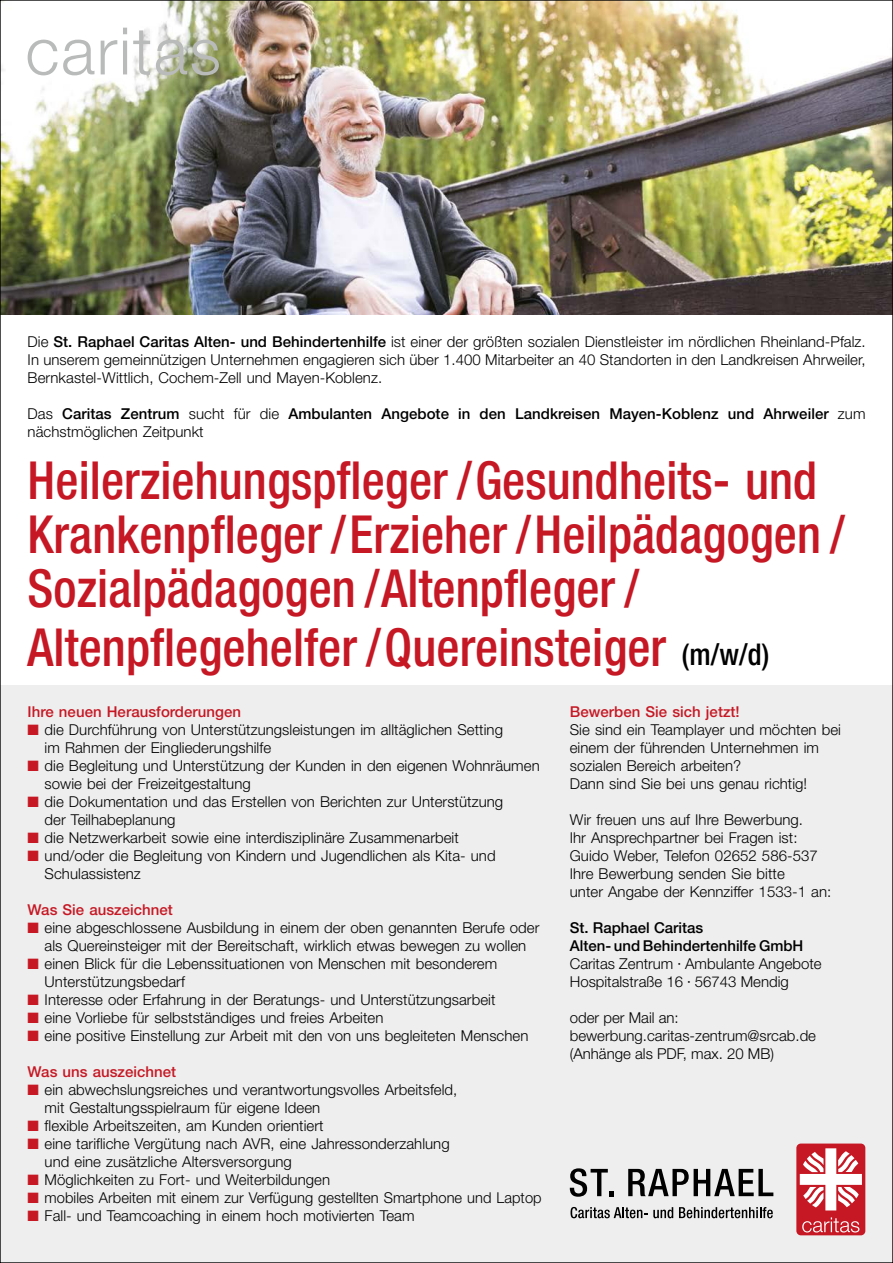
<style>
.page{position:relative;width:893px;height:1263px;background:#fff}
.page>*{position:absolute;margin:0;border:0;box-sizing:border-box;transform-origin:0 0}
.t1{font:500 condensed 52.5px/55.5px "Helvetica Neue LT Std";color:#c61824;scale:.95 1}
.t2{font:300 15px/18px "Helvetica Neue LT Std";letter-spacing:.005em;color:#000}
.t3{font:500 15px/18px "Helvetica Neue LT Std";letter-spacing:.005em;color:#000}
.t4{font:500 15px "Helvetica Neue LT Std";letter-spacing:.005em;color:#c61824}
.s1{font-weight:500}
.s2{font-weight:300}
.s3{font-size:30px;color:#000}
.s4{font-family:"Myriad Pro";font-weight:400}
.s5{color:#c61824}
</style>
<div class="page">
<img style="left:2px;top:2px;width:889px;height:313px">
<div style="left:0;top:685px;width:893px;height:577px;background:#eee"></div>
<svg style="left:570px;top:1168px;width:43px;height:29px"></svg>
<svg style="left:628px;top:1169px;width:145px;height:27px"></svg>
<svg style="left:570px;top:1207px;width:103px;height:11px"></svg>
<svg style="left:679px;top:1207px;width:94px;height:11px"></svg>
<div style="left:796px;top:1143px;width:69px;height:92px;background:#c61824;border-radius:4px"></div>
<svg style="left:802px;top:1217px;width:57px;height:15px"></svg>
<svg style="left:800px;top:1148px;width:62px;height:62px"></svg>
<svg style="left:28px;top:40px;width:66px;height:35px"></svg>
<svg style="left:101px;top:40px;width:16px;height:34px"></svg>
<hr style="left:123px;top:41px;width:4px;height:33px;background:#b9baba">
<svg style="left:123px;top:28px;width:4px;height:6px"></svg>
<svg style="left:133px;top:30px;width:17px;height:45px"></svg>
<svg style="left:156px;top:40px;width:63px;height:35px;background:#b7bba7"></svg>
<p class="t2" style="left:28px;top:332px;width:840px;text-align:justify">Die <span class="s1">St. Raphael Caritas Alten- und Behindertenhilfe</span> ist einer der größten sozialen Dienstleister im nördlichen Rheinland-Pfalz.<br>In unserem gemeinnützigen Unternehmen engagieren sich über 1.400 Mitarbeiter an 40 Standorten in den Landkreisen Ahrweiler, Bernkastel-Wittlich, Cochem-Zell und Mayen-Koblenz.</p>
<p class="t3" style="left:28px;top:404px;width:839px"><span class="s2">Das</span> Caritas Zentrum <span class="s2">sucht für die</span> Ambulanten Angebote in den Landkreisen Mayen-Koblenz und Ahrweiler <span class="s2">zum nächstmöglichen Zeitpunkt</span></p>
<h1 class="t1" style="left:28px;top:452px;width:862px">Heilerziehungspfleger / Gesundheits- und Krankenpfleger / Erzieher / Heilpädagogen / Sozialpädagogen /Altenpfleger / Altenpflegehelfer / Quereinsteiger <span class="s3">(m/w/d)</span></h1>
<p class="t4" style="left:570px;top:702px;width:171px">Bewerben Sie sich jetzt!</p>
<p class="t2" style="left:570px;top:720px;width:273px">Sie sind ein Teamplayer und möchten bei einem der führenden Unternehmen im sozialen Bereich arbeiten?<br>Dann sind Sie bei uns genau richtig!</p>
<p class="t2" style="left:570px;top:810px;width:263px">Wir freuen uns auf Ihre Bewerbung.<br>Ihr Ansprechpartner bei Fragen ist:<br>Guido Weber, Telefon 02652 586-537<br>Ihre Bewerbung senden Sie bitte<br>unter Angabe der Kennziffer 1533-1 an:</p>
<p class="t2" style="left:570px;top:918px;width:253px"><span class="s1">St. Raphael Caritas<br>Alten- und Behindertenhilfe GmbH<br></span>Caritas Zentrum <span class="s4">·</span> Ambulante Angebote<br>Hospitalstraße 16 <span class="s4">·</span> 56743 Mendig</p>
<p class="t2" style="left:570px;top:1008px;width:248px">oder per Mail an: bewerbung.caritas-zentrum@srcab.de (Anhänge als PDF, max. 20 MB)</p>
<p class="t4" style="left:28px;top:702px;width:215px">Ihre neuen Herausforderungen</p>
<p class="t2" style="left:45px;top:720px;width:460px;text-indent:-17px"><span class="s5">■</span> die Durchführung von Unterstützungsleistungen im alltäglichen Setting im Rahmen der Eingliederungshilfe</p>
<p class="t2" style="left:45px;top:756px;width:497px;text-indent:-17px"><span class="s5">■</span> die Begleitung und Unterstützung der Kunden in den eigenen Wohnräumen sowie bei der Freizeitgestaltung</p>
<p class="t2" style="left:45px;top:792px;width:460px;text-indent:-17px"><span class="s5">■</span> die Dokumentation und das Erstellen von Berichten zur Unterstützung der Teilhabeplanung</p>
<p class="t2" style="left:28px;top:828px;width:433px"><span class="s5">■</span> die Netzwerkarbeit sowie eine interdisziplinäre Zusammenarbeit</p>
<p class="t2" style="left:45px;top:846px;width:452px;text-indent:-17px"><span class="s5">■</span> und/oder die Begleitung von Kindern und Jugendlichen als Kita- und<br>Schulassistenz</p>
<p class="t4" style="left:28px;top:900px;width:147px">Was Sie auszeichnet</p>
<p class="t2" style="left:28px;top:918px;width:513px;text-align:center"><span class="s5">■</span> eine abgeschlossene Ausbildung in einem der oben genannten Berufe oder als Quereinsteiger mit der Bereitschaft, wirklich etwas bewegen zu wollen</p>
<p class="t2" style="left:45px;top:954px;width:454px;text-indent:-17px"><span class="s5">■</span> einen Blick für die Lebenssituationen von Menschen mit besonderem<br>Unterstützungsbedarf</p>
<p class="t2" style="left:28px;top:990px;width:469px"><span class="s5">■</span> Interesse oder Erfahrung in der Beratungs- und Unterstützungsarbeit</p>
<p class="t2" style="left:28px;top:1008px;width:357px"><span class="s5">■</span> eine Vorliebe für selbstständiges und freies Arbeiten</p>
<p class="t2" style="left:28px;top:1026px;width:502px"><span class="s5">■</span> eine positive Einstellung zur Arbeit mit den von uns begleiteten Menschen</p>
<p class="t4" style="left:28px;top:1062px;width:150px">Was uns auszeichnet</p>
<p class="t2" style="left:45px;top:1080px;width:414px;text-indent:-17px"><span class="s5">■</span> ein abwechslungsreiches und verantwortungsvolles Arbeitsfeld, mit Gestaltungsspielraum für eigene Ideen</p>
<p class="t2" style="left:28px;top:1116px;width:297px"><span class="s5">■</span> flexible Arbeitszeiten, am Kunden orientiert</p>
<p class="t2" style="left:45px;top:1134px;width:407px;text-indent:-17px"><span class="s5">■</span> eine tarifliche Vergütung nach AVR, eine Jahressonderzahlung und eine zusätzliche Altersversorgung</p>
<p class="t2" style="left:28px;top:1170px;width:304px"><span class="s5">■</span> Möglichkeiten zu Fort- und Weiterbildungen</p>
<p class="t2" style="left:28px;top:1188px;width:516px"><span class="s5">■</span> mobiles Arbeiten mit einem zur Verfügung gestellten Smartphone und Laptop</p>
<p class="t2" style="left:28px;top:1206px;width:388px"><span class="s5">■</span> Fall- und Teamcoaching in einem hoch motivierten Team</p>
</div>
